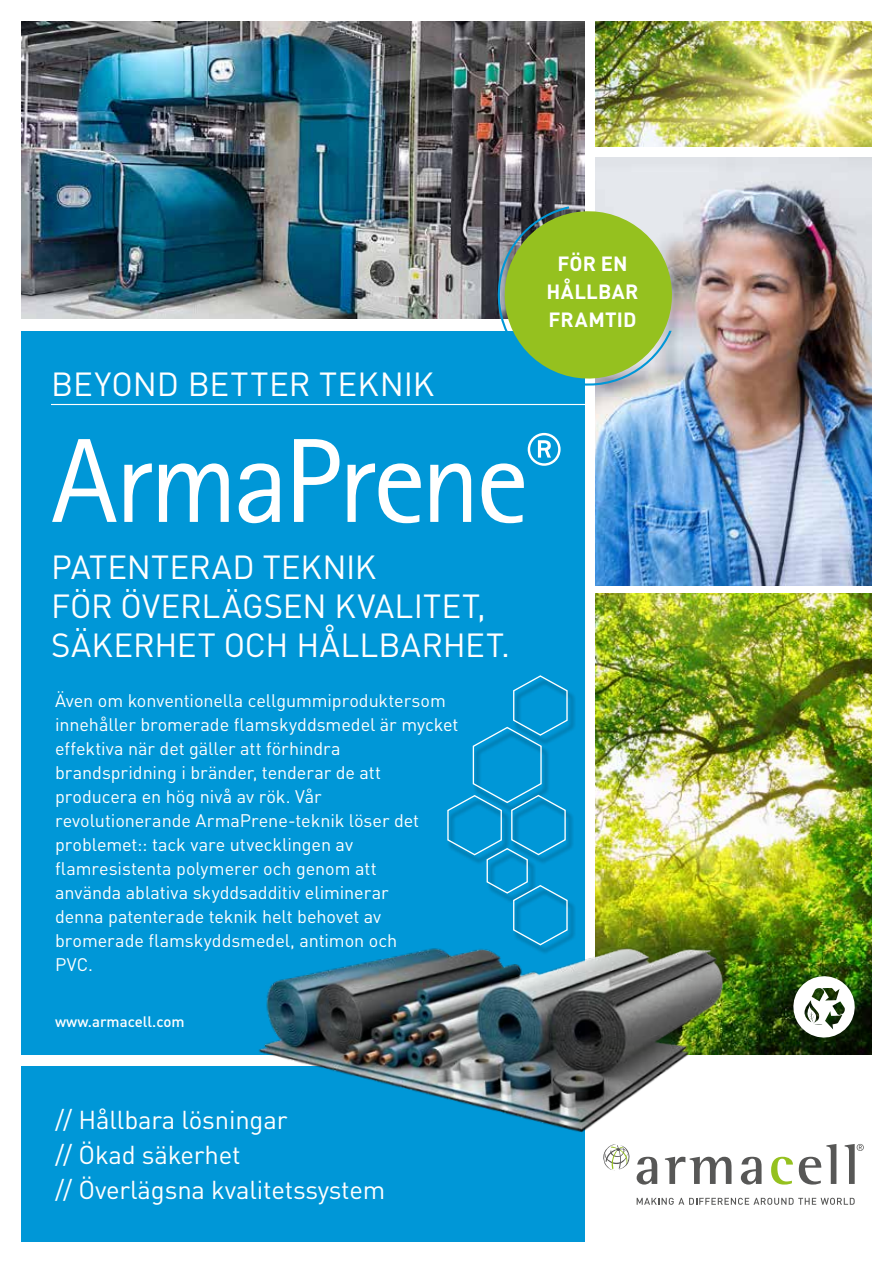
<style>
.page{position:relative;width:893px;height:1263px;background:#fff}
.page>*{position:absolute;margin:0;border:0;box-sizing:border-box;transform-origin:0 0}
.t1{font:120px "Rotis Sans Serif Std";letter-spacing:-.035em;color:#fff}
.t2{font:33px/39px "DIN Pro";letter-spacing:.005em;color:#fff}
.t3{font:25.65px/34.8px "DIN Pro";letter-spacing:-.005em;color:#fff}
.t4{font:700 20.4px/27.6px "DIN Pro";letter-spacing:.01em;color:#fff;text-align:center}
.t5{font:18px/24px "DIN Pro";letter-spacing:-.005em;color:#fff}
.t6{font:500 15px "DIN Pro";color:#fff}
</style>
<div class="page">
<div style="left:22px;top:331px;width:563px;height:723px;background:#0097d7"></div>
<hr style="left:51px;top:404px;width:542px;height:1px;background:#fff">
<img style="left:21px;top:21px;width:564px;height:298px">
<img style="left:595px;top:594px;width:277px;height:460px">
<img style="left:595px;top:157px;width:277px;height:428px">
<svg style="left:639px;top:1183px;width:18px;height:1px"></svg>
<svg style="left:669px;top:1183px;width:62px;height:1px"></svg>
<svg style="left:744px;top:1158px;width:17px;height:26px"></svg>
<svg style="left:771px;top:1157px;width:22px;height:27px"></svg>
<svg style="left:799px;top:1144px;width:37px;height:40px"></svg>
<svg style="left:845px;top:1144px;width:19px;height:40px"></svg>
<svg style="left:637px;top:1198px;width:218px;height:7px"></svg>
<div style="left:21px;top:1066px;width:564px;height:176px;background:#0097d7"></div>
<img style="left:197px;top:789px;width:562px;height:394px">
<svg style="left:789px;top:972px;width:70px;height:70px"></svg>
<svg style="left:491px;top:199px;width:193px;height:192px;background:#8bb55d"></svg>
<img style="left:595px;top:21px;width:277px;height:126px">
<div style="left:511px;top:797px;width:63px;height:68px;background:#000;opacity:.46"></div>
<div style="left:513px;top:678px;width:63px;height:67px;background:#000;opacity:.46"></div>
<div style="left:513px;top:887px;width:63px;height:68px;background:#000;opacity:.46"></div>
<svg style="left:446px;top:675px;width:123px;height:271px"></svg>
<h2 class="t2" style="left:51px;top:362px;width:385px">BEYOND BETTER TEKNIK</h2>
<p class="t4" style="left:546px;top:248px;width:94px">FÖR EN<br>HÅLLBAR<br>FRAMTID</p>
<h1 class="t1" style="left:51px;top:410px;width:512px">ArmaPrene<sup>®</sup></h1>
<h2 class="t2" style="left:51px;top:544px;width:460px">PATENTERAD TEKNIK<br>FÖR ÖVERLÄGSEN KVALITET,<br>SÄKERHET OCH HÅLLBARHET.</h2>
<p class="t5" style="left:55px;top:686px;width:405px">Även om konventionella cellgummiproduktersom innehåller bromerade flamskyddsmedel är mycket effektiva när det gäller att förhindra brandspridning i bränder, tenderar de att producera en hög nivå av rök. Vår revolutionerande ArmaPrene-teknik löser det problemet:: tack vare utvecklingen av flamresistenta polymerer och genom att<br>använda ablativa skyddsadditiv eliminerar<br>denna patenterade teknik helt behovet av bromerade flamskyddsmedel, antimon och<br>PVC.</p>
<p class="t6" style="left:55px;top:1009px;width:131px">www.armacell.com</p>
<h3 class="t3" style="left:55px;top:1100px;width:332px">// Hållbara lösningar<br>// Ökad säkerhet<br>// Överlägsna kvalitetssystem</h3>
</div>
